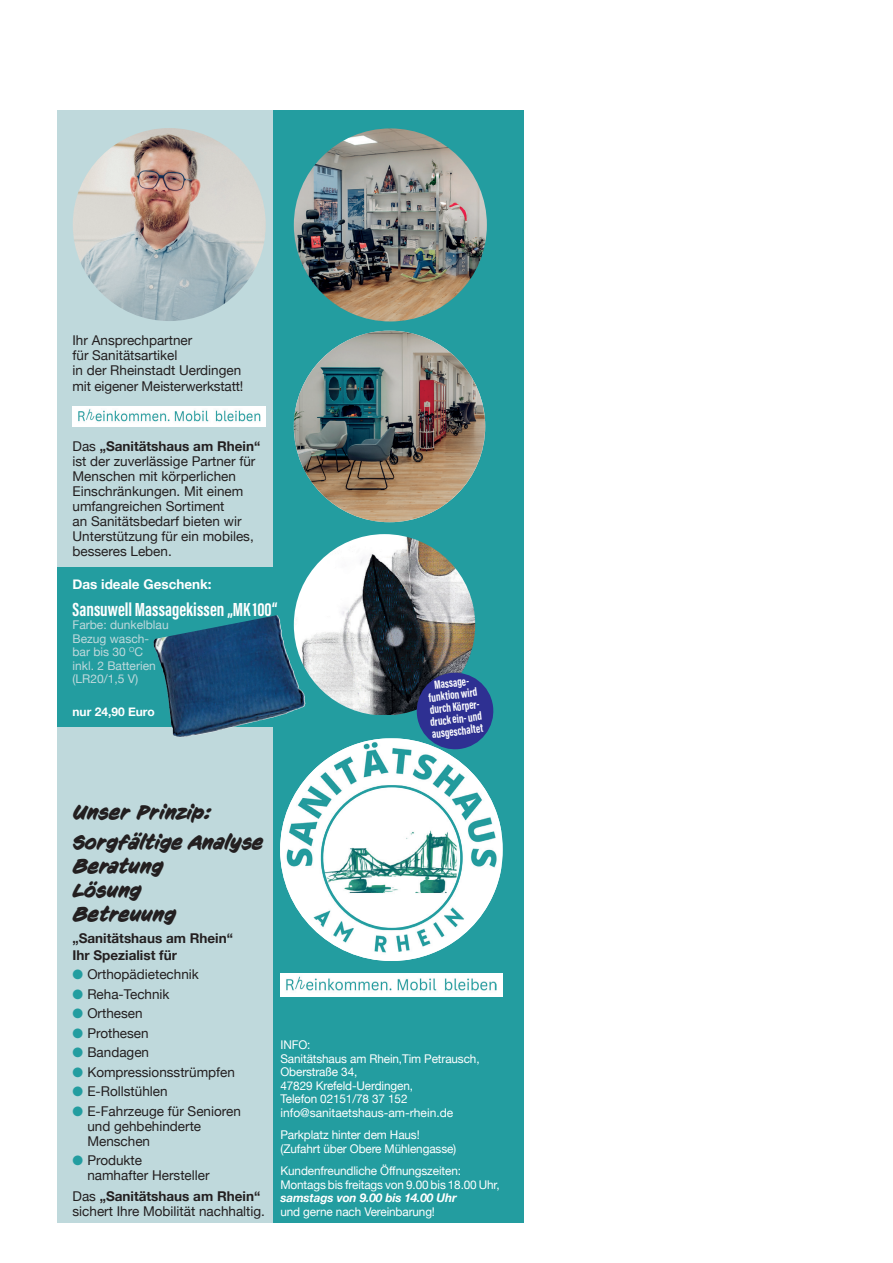
<style>
.page{position:relative;width:893px;height:1263px;background:#fff}
.page>*{position:absolute;margin:0;border:0;box-sizing:border-box;transform-origin:0 0}
.t1{font:italic 700 19.5px/24px "CC Sign Language";color:#231f20}
.t2{font:700 19.5px "Acumin Pro Extra Cond";color:#fff}
.t3{font:13.5px/15px "Helvetica Neue";color:#231f20}
.t4{font:700 13.5px/16.5px "Helvetica Neue";color:#231f20}
.t5{font:700 13.5px "Helvetica Neue";color:#fff}
.t6{font:700 12.15px/12.1px "Acumin Pro Extra Cond";color:#fff;text-align:center}
.t7{font:12px/13.5px "Helvetica Neue";letter-spacing:-.01em;color:#fff}
.t8{font:12px/13.5px "Helvetica Neue";color:#bfd9dc}
.t9{font:italic 700 12px "Helvetica Neue";letter-spacing:-.01em;color:#fff}
.t10{font:700 12px "Helvetica Neue";color:#fff}
.s1{font-weight:700}
.s2{color:#239da0}
</style>
<div class="page">
<div style="left:57px;top:111px;width:220px;height:1111px;background:#bfd9dc"></div>
<div style="left:273px;top:111px;width:250px;height:1111px;background:#239da0"></div>
<div style="left:280px;top:973px;width:223px;height:24px;background:#fff"></div>
<img style="left:286px;top:976px;width:211px;height:15px">
<img style="left:280px;top:739px;width:221px;height:222px">
<img style="left:73px;top:128px;width:193px;height:193px;border-radius:96px">
<div style="left:72px;top:406px;width:194px;height:21px;background:#fff"></div>
<img style="left:78px;top:409px;width:182px;height:13px">
<img style="left:294px;top:331px;width:191px;height:191px;border-radius:94px">
<img style="left:294px;top:128px;width:193px;height:193px;border-radius:97px">
<div style="left:57px;top:568px;width:223px;height:159px;background:#239da0"></div>
<img style="left:153px;top:639px;width:97px;height:98px">
<img style="left:294px;top:534px;width:181px;height:181px">
<svg style="left:414px;top:670px;width:82px;height:81px"></svg>
<p class="t3" style="left:72px;top:333px;width:170px">Ihr Ansprechpartner<br>für Sanitätsartikel<br>in der Rheinstadt Uerdingen</p>
<p class="t3" style="left:72px;top:379px;width:172px">mit eigener Meisterwerkstatt!</p>
<p class="t3" style="left:72px;top:439px;width:189px">Das <span class="s1">„Sanitätshaus am Rhein“ </span>ist der zuverlässige Partner für<br>Menschen mit körperlichen<br>Einschränkungen. Mit einem umfangreichen Sortiment<br>an Sanitätsbedarf bieten wir<br>Unterstützung für ein mobiles, besseres Leben.</p>
<p class="t5" style="left:72px;top:573px;width:141px">Das ideale Geschenk:</p>
<h1 class="t2" style="left:72px;top:597px;width:207px">Sansuwell Massagekissen „MK 100“</h1>
<p class="t8" style="left:72px;top:619px;width:98px">Farbe: dunkelblau<br>Bezug wasch&shy;bar bis 30 <sup>O</sup>C<br>inkl. 2 Batterien (LR20/1,5 V)</p>
<p class="t10" style="left:72px;top:703px;width:84px">nur 24,90 Euro</p>
<p class="t6" style="left:425px;top:680px;width:56px;rotate:-7deg">Massage&shy;funktion wird durch Körper&shy;druck ein- und ausgeschaltet</p>
<h1 class="t1" style="left:72px;top:797px;width:192px;line-height:30px">Unser Prinzip:<br>Sorgfältige Analyse</h1>
<h1 class="t1" style="left:72px;top:854px;width:105px">Beratung<br>Lösung<br>Betreuung</h1>
<p class="t4" style="left:72px;top:930px;width:162px">„Sanitätshaus am Rhein“<br>Ihr Spezialist für</p>
<p class="t3" style="left:72px;top:968px;width:128px"><span class="s2">●</span> Orthopädietechnik</p>
<p class="t3" style="left:72px;top:987px;width:99px"><span class="s2">●</span> Reha-Technik</p>
<p class="t3" style="left:72px;top:1007px;width:72px"><span class="s2">●</span> Orthesen</p>
<p class="t3" style="left:72px;top:1026px;width:78px"><span class="s2">●</span> Prothesen</p>
<p class="t3" style="left:72px;top:1046px;width:78px"><span class="s2">●</span> Bandagen</p>
<p class="t3" style="left:72px;top:1065px;width:164px"><span class="s2">●</span> Kompressionsstrümpfen</p>
<p class="t3" style="left:72px;top:1085px;width:97px"><span class="s2">●</span> E-Rollstühlen</p>
<p class="t3" style="left:87px;top:1104px;width:155px;text-indent:-15px"><span class="s2">●</span> E-Fahrzeuge für Senioren und gehbehinderte<br>Menschen</p>
<p class="t3" style="left:87px;top:1154px;width:124px;text-indent:-15px"><span class="s2">●</span> Produkte<br>namhafter Hersteller</p>
<p class="t3" style="left:72px;top:1190px;width:194px">Das <span class="s1">„Sanitätshaus am Rhein“ </span>sichert Ihre Mobilität nachhaltig.</p>
<p class="t7" style="left:280px;top:1039px;width:201px">INFO:<br>Sanitätshaus am Rhein,Tim Petrausch,<br>Oberstraße 34,<br>47829 Krefeld-Uerdingen,<br>Telefon 02151/78 37 152 info@sanitaetshaus-am-rhein.de</p>
<p class="t7" style="left:280px;top:1129px;width:177px">Parkplatz hinter dem Haus! (Zufahrt über Obere Mühlengasse)</p>
<p class="t7" style="left:280px;top:1165px;width:221px">Kundenfreundliche Öffnungszeiten:<br>Montags bis freitags von 9.00 bis 18.00 Uhr,</p>
<p class="t9" style="left:280px;top:1188px;width:178px">samstags von 9.00 bis 14.00 Uhr</p>
<p class="t7" style="left:280px;top:1205px;width:156px">und gerne nach Vereinbarung!</p>
</div>
